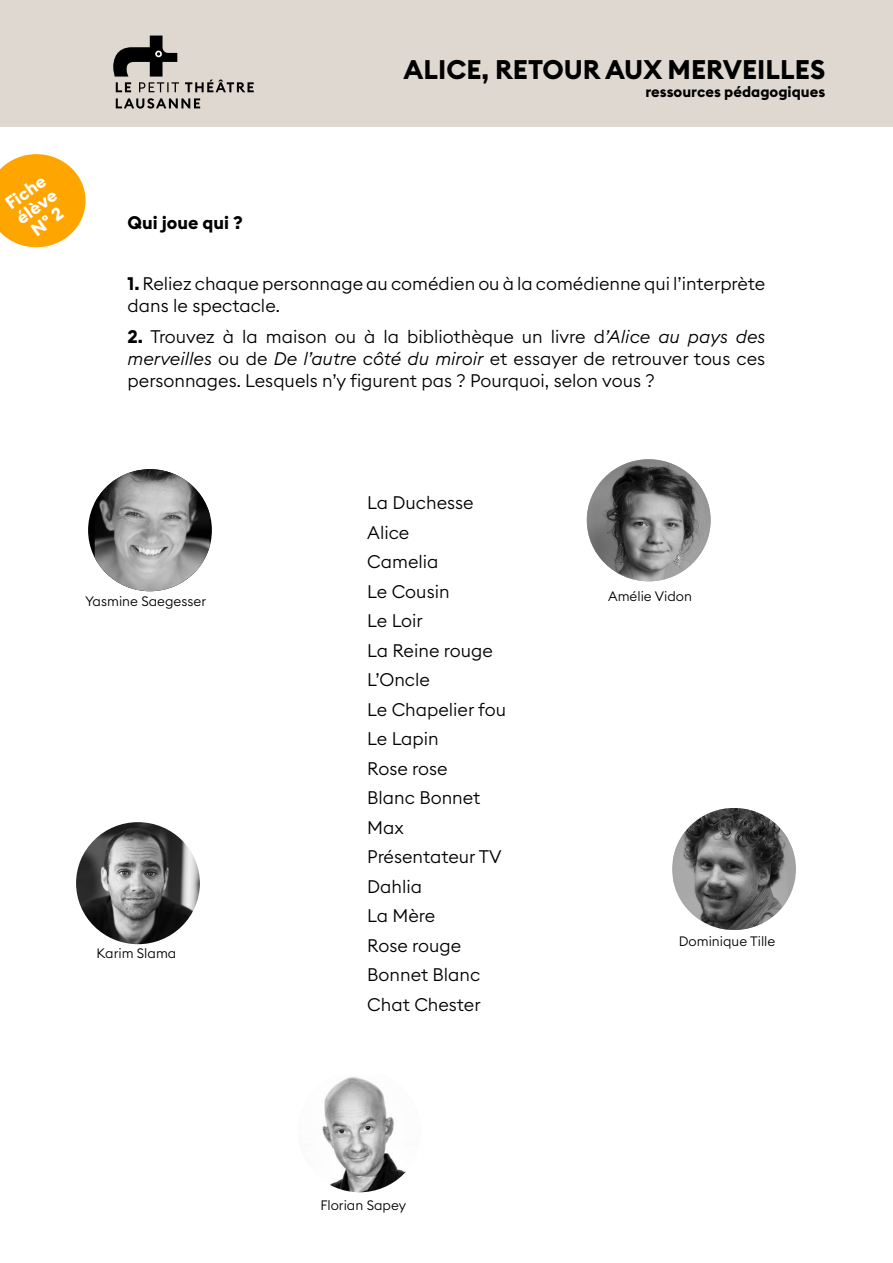
<style>
.page{position:relative;width:893px;height:1263px;background:#fff}
.page>*{position:absolute;margin:0;border:0;box-sizing:border-box;transform-origin:0 0}
.t1{font:700 26.55px "Euclid Square";color:#000}
.t2{font:300 18px/29.5px "Euclid Square";color:#000}
.t3{font:700 18px "Euclid Square";color:#000}
.t4{font:700 17.85px/18.3px "Euclid Square";color:#fff;text-align:justify}
.t5{font:700 15px "Euclid Square";color:#000}
.t6{font:300 13.5px "Euclid Square";color:#000}
.s1{font-weight:700}
.s2{font-style:italic}
</style>
<div class="page">
<div style="left:0;top:0;width:893px;height:127px;background:#dfd8d1"></div>
<svg style="left:116px;top:98px;width:84px;height:11px"></svg>
<svg style="left:113px;top:36px;width:141px;height:56px"></svg>
<svg style="left:0;top:154px;width:86px;height:93px"></svg>
<div style="left:88px;top:469px;width:124px;height:122px;background:#000;border-radius:50%"></div>
<img style="left:95px;top:469px;width:115px;height:122px">
<img style="left:322px;top:1077px;width:84px;height:115px">
<img style="left:76px;top:822px;width:124px;height:122px">
<div style="left:672px;top:808px;width:124px;height:122px;background:#a2a2a2;border-radius:50%"></div>
<img style="left:673px;top:808px;width:115px;height:122px">
<img style="left:587px;top:459px;width:124px;height:122px">
<p class="t4" style="left:2px;top:198px;width:47px;rotate:-36deg">Fiche élève Nº 2</p>
<p class="t3" style="left:128px;top:211px;width:117px">Qui joue qui ?</p>
<h1 class="t1" style="left:404px;top:53px;width:423px">ALICE, RETOUR AUX MERVEILLES</h1>
<p class="t5" style="left:645px;top:82px;width:181px">ressources pédagogiques</p>
<p class="t2" style="left:128px;top:272px;width:639px;line-height:22.4px"><span class="s1">1.</span> Reliez chaque personnage au comédien ou à la comédienne qui l’interprète dans le spectacle.</p>
<p class="t2" style="left:128px;top:325px;width:639px;line-height:22.4px;text-align:justify"><span class="s1">2.</span> Trouvez à la maison ou à la bibliothèque un livre d<span class="s2">’Alice au pays des merveilles</span> ou de <span class="s2">De l’autre côté du miroir</span> et essayer de retrouver tous ces personnages. Lesquels n’y figurent pas ? Pourquoi, selon vous ?</p>
<p class="t6" style="left:85px;top:593px;width:123px">Yasmine Saegesser</p>
<p class="t6" style="left:97px;top:945px;width:81px">Karim Slama</p>
<p class="t2" style="left:367px;top:488px;width:140px">La Duchesse<br>Alice<br>Camelia<br>Le Cousin<br>Le Loir<br>La Reine rouge<br>L’Oncle<br>Le Chapelier fou<br>Le Lapin<br>Rose rose<br>Blanc Bonnet<br>Max<br>Présentateur TV<br>Dahlia<br>La Mère<br>Rose rouge<br>Bonnet Blanc<br>Chat Chester</p>
<p class="t6" style="left:608px;top:587px;width:85px">Amélie Vidon</p>
<p class="t6" style="left:679px;top:933px;width:98px">Dominique Tille</p>
<p class="t6" style="left:320px;top:1197px;width:87px">Florian Sapey</p>
</div>
